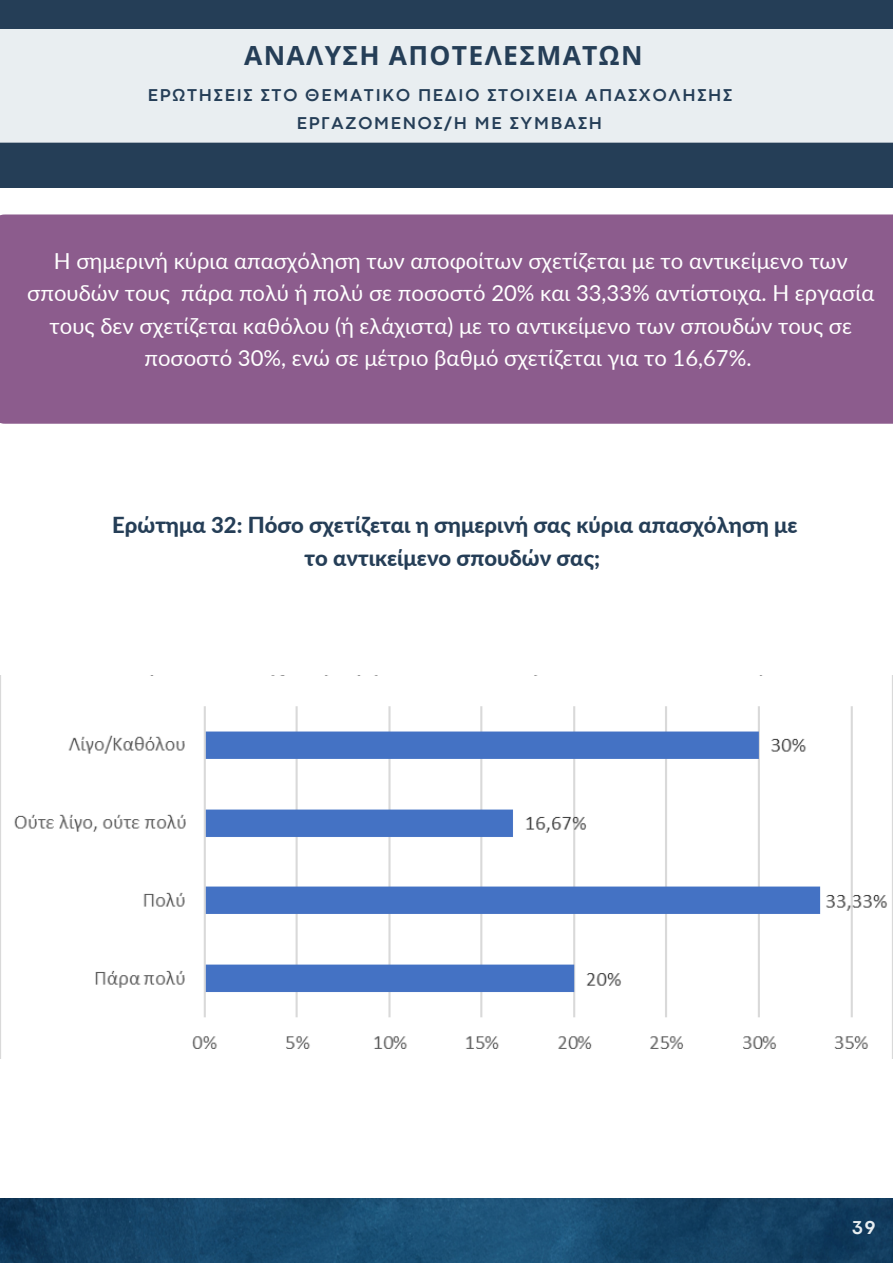
<style>
.page{position:relative;width:893px;height:1264px;background:#fff}
.page>*{position:absolute;margin:0;border:0;box-sizing:border-box;transform-origin:0 0}
.t1{font:700 26.4px "Noto Sans";letter-spacing:.05em;color:#253e57}
.t2{font:22.05px/32.5px "Lato";color:#fff;text-align:center}
.t3{font:800 22.05px/32.5px "Lato";color:#253e57;text-align:center}
.t4{font:700 19.5px "Codec Pro";color:#e9eef1}
.t5{font:700 17.85px "Codec Pro";letter-spacing:.1em;color:#253e57}
</style>
<div class="page">
<div style="left:0;top:0;width:892px;height:1262px;background:#253e57"></div>
<div style="left:0;top:188px;width:892px;height:1074px;background:#fff"></div>
<div style="left:0;top:214px;width:892px;height:210px;background:#8c5c8d"></div>
<div style="left:0;top:29px;width:892px;height:114px;background:#e9eef1"></div>
<img style="left:0;top:1198px;width:892px;height:64px">
<img style="left:0;top:676px;width:887px;height:382px">
<p class="t1" style="left:244px;top:37px;width:400px">ΑΝΑΛΥΣΗ ΑΠΟΤΕΛΕΣΜΑΤΩΝ</p>
<p class="t5" style="left:148px;top:88px;width:586px">ΕΡΩΤΗΣΕΙΣ ΣΤΟ ΘΕΜΑΤΙΚΟ ΠΕΔΙΟ ΣΤΟΙΧΕΙΑ ΑΠΑΣΧΟΛΗΣΗΣ</p>
<p class="t5" style="left:297px;top:116px;width:307px">ΕΡΓΑΖΟΜΕΝΟΣ/Η ΜΕ ΣΥΜΒΑΣΗ</p>
<p class="t2" style="left:27px;top:244px;width:848px">Η σημερινή κύρια απασχόληση των αποφοίτων σχετίζεται με το αντικείμενο των σπουδών τους πάρα πολύ ή πολύ σε ποσοστό 20% και 33,33% αντίστοιχα. Η εργασία τους δεν σχετίζεται καθόλου (ή ελάχιστα) με το αντικείμενο των σπουδών τους σε ποσοστό 30%, ενώ σε μέτριο βαθμό σχετίζεται για το 16,67%.</p>
<p class="t3" style="left:112px;top:508px;width:686px">Ερώτημα 32: Πόσο σχετίζεται η σημερινή σας κύρια απασχόληση με το αντικείμενο σπουδών σας;</p>
<p class="t4" style="left:852px;top:1220px;width:25px">39</p>
</div>
